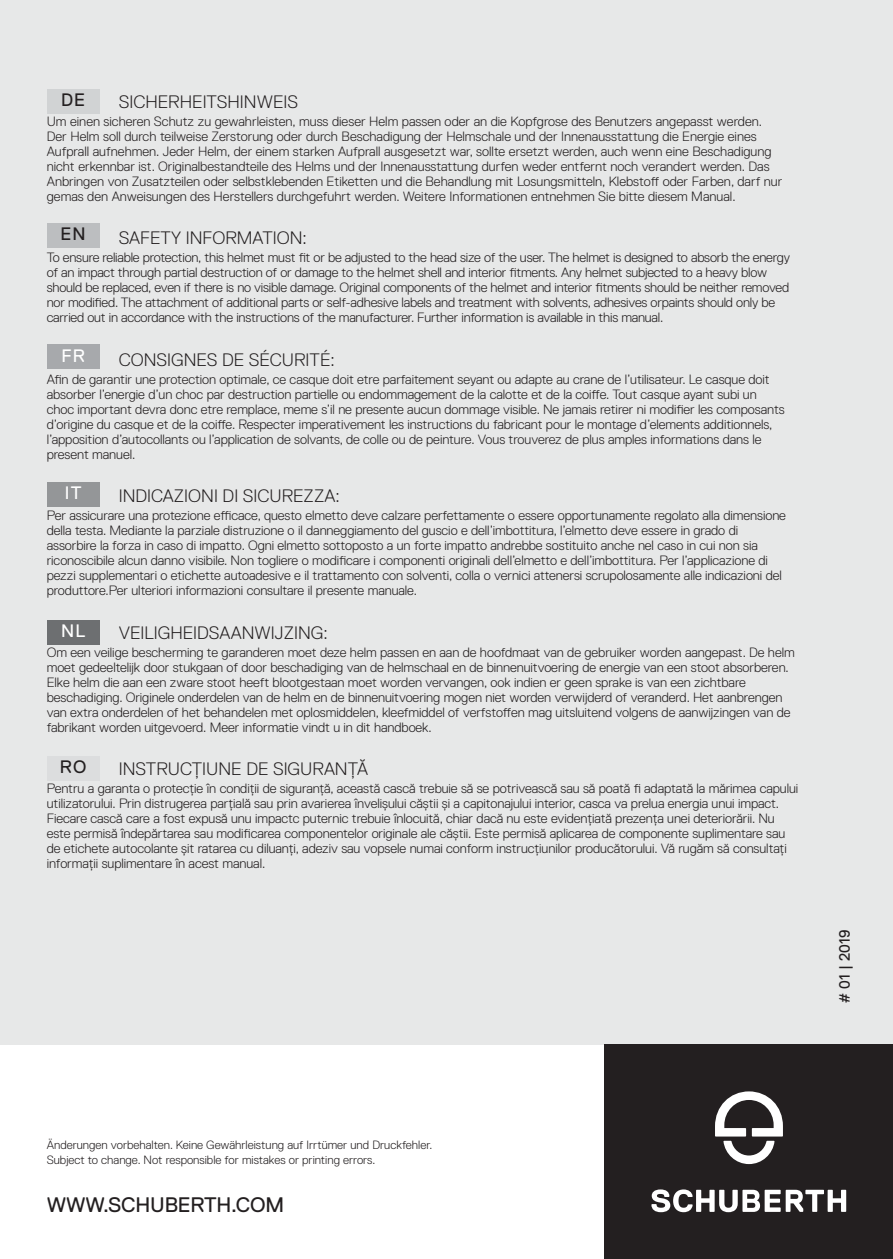
<style>
.page{position:relative;width:893px;height:1259px;background:#fff}
.page>*{position:absolute;margin:0;border:0;box-sizing:border-box;transform-origin:0 0}
.t1{font:21px "Replica Pro";letter-spacing:-.01em;color:#231f20}
.t2{font:300 18px "Replica Pro";color:#231f20}
.t3{font:18px "Replica Pro";color:#231f20}
.t4{font:18px "Replica Pro";color:#fff}
.t5{font:15px "Replica Pro";letter-spacing:.01em;color:#231f20}
.t6{font:300 13.5px/15px "Replica Pro";letter-spacing:-.005em;color:#231f20}
.t7{font:300 12px/15px "Replica Pro";color:#231f20}
</style>
<div class="page">
<div style="left:0;top:0;width:893px;height:1044px;background:#e7e8e8"></div>
<div style="left:47px;top:756px;width:52px;height:24px;background:#dcddde"></div>
<div style="left:47px;top:223px;width:52px;height:25px;background:#bcbec0"></div>
<div style="left:47px;top:344px;width:52px;height:25px;background:#a7a9ac"></div>
<div style="left:47px;top:482px;width:52px;height:25px;background:#949698"></div>
<div style="left:47px;top:620px;width:52px;height:24px;background:#6d6f71"></div>
<div style="left:47px;top:89px;width:52px;height:24px;background:#d1d3d4"></div>
<div style="left:605px;top:1044px;width:288px;height:215px;background:#231f20"></div>
<svg style="left:651px;top:1189px;width:195px;height:23px"></svg>
<svg style="left:715px;top:1091px;width:68px;height:73px"></svg>
<h2 class="t3" style="left:61px;top:89px;width:26px">DE</h2>
<h2 class="t2" style="left:119px;top:91px;width:181px">SICHERHEITSHINWEIS</h2>
<p class="t6" style="left:47px;top:113px;width:737px">Um einen sicheren Schutz zu gewahrleisten, muss dieser Helm passen oder an die Kopfgrose des Benutzers angepasst werden.<br>Der Helm soll durch teilweise Zerstorung oder durch Beschadigung der Helmschale und der Innenausstattung die Energie eines Aufprall aufnehmen. Jeder Helm, der einem starken Aufprall ausgesetzt war, sollte ersetzt werden, auch wenn eine Beschadigung nicht erkennbar ist. Originalbestandteile des Helms und der Innenausstattung durfen weder entfernt noch verandert werden. Das Anbringen von Zusatzteilen oder selbstklebenden Etiketten und die Behandlung mit Losungsmitteln, Klebstoff oder Farben, darf nur gemas den Anweisungen des Herstellers durchgefuhrt werden. Weitere Informationen entnehmen Sie bitte diesem Manual.</p>
<h2 class="t2" style="left:119px;top:228px;width:190px">SAFETY INFORMATION:</h2>
<p class="t6" style="left:47px;top:250px;width:745px">To ensure reliable protection, this helmet must fit or be adjusted to the head size of the user. The helmet is designed to absorb the energy of an impact through partial destruction of or damage to the helmet shell and interior fitments. Any helmet subjected to a heavy blow should be replaced, even if there is no visible damage. Original components of the helmet and interior fitments should be neither removed nor modified. The attachment of additional parts or self-adhesive labels and treatment with solvents, adhesives orpaints should only be carried out in accordance with the instructions of the manufacturer. Further information is available in this manual.</p>
<h2 class="t2" style="left:119px;top:349px;width:217px">CONSIGNES DE SÉCURITÉ:</h2>
<p class="t6" style="left:47px;top:371px;width:739px">Afin de garantir une protection optimale, ce casque doit etre parfaitement seyant ou adapte au crane de l’utilisateur. Le casque doit absorber l’energie d’un choc par destruction partielle ou endommagement de la calotte et de la coiffe. Tout casque ayant subi un choc important devra donc etre remplace, meme s’il ne presente aucun dommage visible. Ne jamais retirer ni modifier les composants d’origine du casque et de la coiffe. Respecter imperativement les instructions du fabricant pour le montage d’elements additionnels, l’apposition d’autocollants ou l’application de solvants, de colle ou de peinture. Vous trouverez de plus amples informations dans le present manuel.</p>
<h2 class="t2" style="left:119px;top:486px;width:223px">INDICAZIONI DI SICUREZZA:</h2>
<p class="t6" style="left:47px;top:508px;width:741px">Per assicurare una protezione efficace, questo elmetto deve calzare perfettamente o essere opportunamente regolato alla dimensione della testa. Mediante la parziale distruzione o il danneggiamento del guscio e dell’imbottitura, l’elmetto deve essere in grado di assorbire la forza in caso di impatto. Ogni elmetto sottoposto a un forte impatto andrebbe sostituito anche nel caso in cui non sia riconoscibile alcun danno visibile. Non togliere o modificare i componenti originali dell’elmetto e dell’imbottitura. Per l’applicazione di pezzi supplementari o etichette autoadesive e il trattamento con solventi, colla o vernici attenersi scrupolosamente alle indicazioni del produttore.Per ulteriori informazioni consultare il presente manuale.</p>
<h2 class="t2" style="left:119px;top:622px;width:210px">VEILIGHEIDSAANWIJZING:</h2>
<p class="t6" style="left:47px;top:644px;width:749px">Om een veilige bescherming te garanderen moet deze helm passen en aan de hoofdmaat van de gebruiker worden aangepast. De helm moet gedeeltelijk door stukgaan of door beschadiging van de helmschaal en de binnenuitvoering de energie van een stoot absorberen.<br>Elke helm die aan een zware stoot heeft blootgestaan moet worden vervangen, ook indien er geen sprake is van een zichtbare beschadiging. Originele onderdelen van de helm en de binnenuitvoering mogen niet worden verwijderd of veranderd. Het aanbrengen van extra onderdelen of het behandelen met oplosmiddelen, kleefmiddel of verfstoffen mag uitsluitend volgens de aanwijzingen van de fabrikant worden uitgevoerd. Meer informatie vindt u in dit handboek.</p>
<h2 class="t2" style="left:119px;top:759px;width:251px">INSTRUCŢIUNE DE SIGURANŢĂ</h2>
<p class="t6" style="left:47px;top:781px;width:753px">Pentru a garanta o protecţie în condiţii de siguranţă, această cască trebuie să se potrivească sau să poată fi adaptată la mărimea capului utilizatorului. Prin distrugerea parţială sau prin avarierea învelişului căştii şi a capitonajului interior, casca va prelua energia unui impact.<br>Fiecare cască care a fost expusă unu impactc puternic trebuie înlocuită, chiar dacă nu este evidenţiată prezenţa unei deteriorării. Nu este permisă îndepărtarea sau modificarea componentelor originale ale căştii. Este permisă aplicarea de componente suplimentare sau de etichete autocolante şit ratarea cu diluanţi, adeziv sau vopsele numai conform instrucţiunilor producătorului. Vă rugăm să consultaţi informaţii suplimentare în acest manual.</p>
<h2 class="t3" style="left:61px;top:224px;width:27px">EN</h2>
<h2 class="t4" style="left:61px;top:345px;width:25px">FR</h2>
<h2 class="t4" style="left:65px;top:483px;width:18px">IT</h2>
<h2 class="t4" style="left:61px;top:621px;width:26px">NL</h2>
<h2 class="t3" style="left:60px;top:756px;width:28px">RO</h2>
<p class="t5" style="left:836px;top:1003px;width:75px;rotate:-90deg"># 01 | 2019</p>
<p class="t7" style="left:47px;top:1137px;width:387px">Änderungen vorbehalten. Keine Gewährleistung auf Irrtümer und Druckfehler.<br>Subject to change. Not responsible for mistakes or printing errors.</p>
<h1 class="t1" style="left:47px;top:1193px;width:239px">WWW.SCHUBERTH.COM</h1>
</div>
